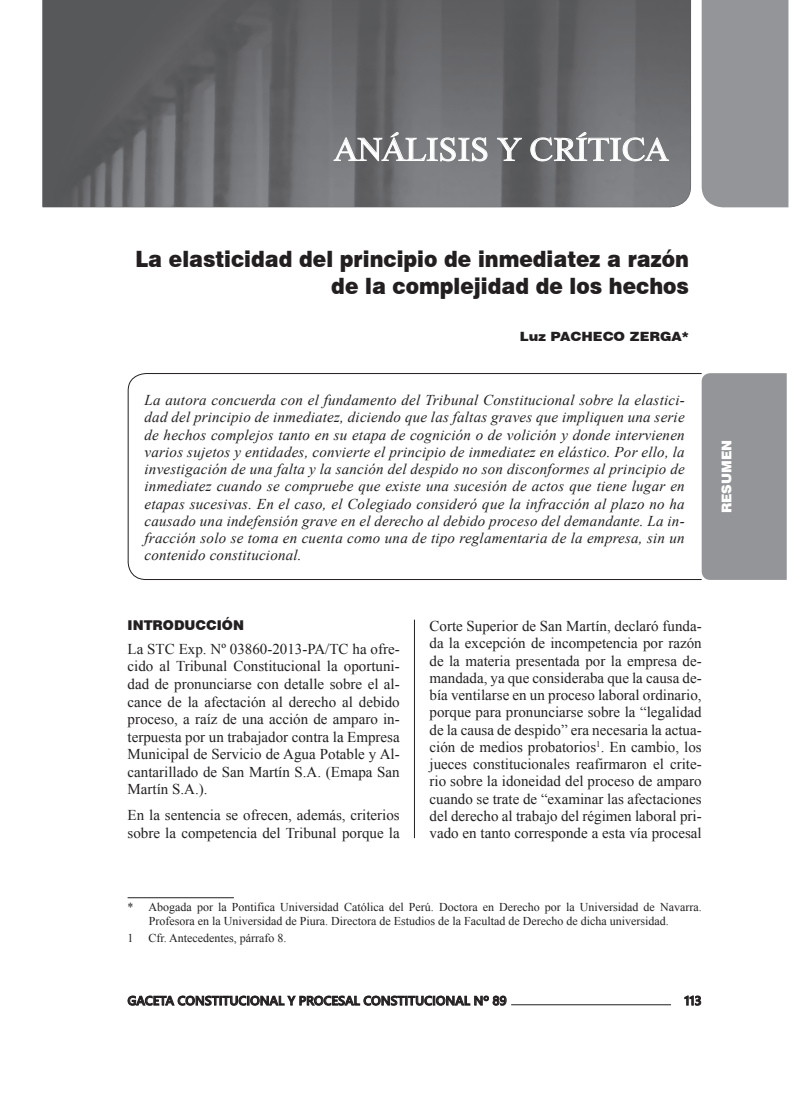
<style>
.page{position:relative;width:808px;height:1106px;background:#fff}
.page>*{position:absolute;margin:0;border:0;box-sizing:border-box;transform-origin:0 0}
.t1{font:30px "Dutch 801 BT Roman Headline";letter-spacing:.01em;color:#fff;scale:1.1 1}
.t2{font:900 22.5px/27px "Swiss 721 BT";color:#231f20;text-align:right;scale:.9 1}
.t3{font:15px/17.2px "Times New Roman";color:#231f20;text-align:justify}
.t4{font:italic 15px/17.2px "Times New Roman";letter-spacing:.015em;color:#231f20;text-align:justify}
.t5{font:900 13.5px "Swiss 721 BT";color:#231f20}
.t6{font:900 13.5px "Swiss 721 BT";color:#fff}
.t7{font:600 12.75px "Segoe UI";color:#231f20}
.t8{font:900 12.75px "Swiss 721 BT";color:#231f20;scale:1.1 1}
.t9{font:12px/14.4px "Times New Roman";color:#231f20}
</style>
<div class="page">
<hr style="left:511px;top:1004px;width:160px;height:1px;background:#231f20">
<svg style="left:128px;top:995px;width:378px;height:10px"></svg>
<svg style="left:684px;top:995px;width:17px;height:10px"></svg>
<img style="left:43px;top:0;width:648px;height:207px">
<div style="left:702px;top:0;width:86px;height:207px;background:#939598"></div>
<svg style="left:333px;top:131px;width:336px;height:31px;background:#88898c"></svg>
<hr style="left:414px;top:619px;width:1px;height:219px;background:#231f20">
<div style="left:702px;top:373px;width:85px;height:207px;background:#939598"></div>
<svg style="left:127px;top:373px;width:575px;height:207px"></svg>
<hr style="left:128px;top:897px;width:106px;height:1px;background:#231f20">
<h1 class="t1" style="left:335px;top:132px;width:304px">ANÁLISIS Y CRÍTICA</h1>
<h2 class="t2" style="left:135px;top:245px;width:617px">La elasticidad del principio de inmediatez a razón de la complejidad de los hechos</h2>
<p class="t8" style="left:520px;top:329px;width:155px">Luz PACHECO ZERGA*</p>
<p class="t4" style="left:145px;top:391px;width:542px">La autora concuerda con el fundamento del Tribunal Constitucional sobre la elastici&shy;dad del principio de inmediatez, diciendo que las faltas graves que impliquen una serie de hechos complejos tanto en su etapa de cognición o de volición y donde intervienen varios sujetos y entidades, convierte el principio de inmediatez en elástico. Por ello, la investigación de una falta y la sanción del despido no son disconformes al principio de inmediatez cuando se compruebe que existe una sucesión de actos que tiene lugar en etapas sucesivas. En el caso, el Colegiado consideró que la infracción al plazo no ha causado una indefensión grave en el derecho al debido proceso del demandante. La in&shy;fracción solo se toma en cuenta como una de tipo reglamentaria de la empresa, sin un contenido constitucional.</p>
<p class="t6" style="left:718px;top:513px;width:75px;rotate:-90deg">RESUMEN</p>
<p class="t5" style="left:128px;top:617px;width:118px">INTRODUCCIÓN</p>
<p class="t3" style="left:128px;top:639px;width:274px">La STC Exp. Nº 03860-2013-PA/TC ha ofre&shy;cido al Tribunal Constitucional la oportuni&shy;dad de pronunciarse con detalle sobre el al&shy;cance de la afectación al derecho al debido proceso, a raíz de una acción de amparo in&shy;terpuesta por un trabajador contra la Empresa Municipal de Servicio de Agua Potable y Al&shy;cantarillado de San Martín S.A. (Emapa San Martín S.A.).</p>
<p class="t3" style="left:128px;top:806px;width:274px">En la sentencia se ofrecen, además, criterios sobre la competencia del Tribunal porque la</p>
<p class="t3" style="left:429px;top:617px;width:274px">Corte Superior de San Martín, declaró funda&shy;da la excepción de incompetencia por razón de la materia presentada por la empresa de&shy;mandada, ya que consideraba que la causa de&shy;bía ventilarse en un proceso laboral ordinario, porque para pronunciarse sobre la “legalidad de la causa de despido” era necesaria la actua&shy;ción de medios probatorios<sup>1</sup>. En cambio, los jueces constitucionales reafirmaron el crite&shy;rio sobre la idoneidad del proceso de amparo cuando se trate de “examinar las afectaciones del derecho al trabajo del régimen laboral pri&shy;vado en tanto corresponde a esta vía procesal</p>
<p class="t9" style="left:149px;top:899px;width:554px;text-indent:-21px">* Abogada por la Pontifica Universidad Católica del Perú. Doctora en Derecho por la Universidad de Navarra.<br>Profesora en la Universidad de Piura. Directora de Estudios de la Facultad de Derecho de dicha universidad.</p>
<p class="t9" style="left:128px;top:930px;width:7px">1</p>
<p class="t9" style="left:149px;top:930px;width:139px">Cfr. Antecedentes, párrafo 8.</p>
<p class="t7" style="left:128px;top:990px;width:381px">GACETA CONSTITUCIONAL Y PROCESAL CONSTITUCIONAL Nº 89</p>
<p class="t7" style="left:684px;top:990px;width:19px">113</p>
</div>
